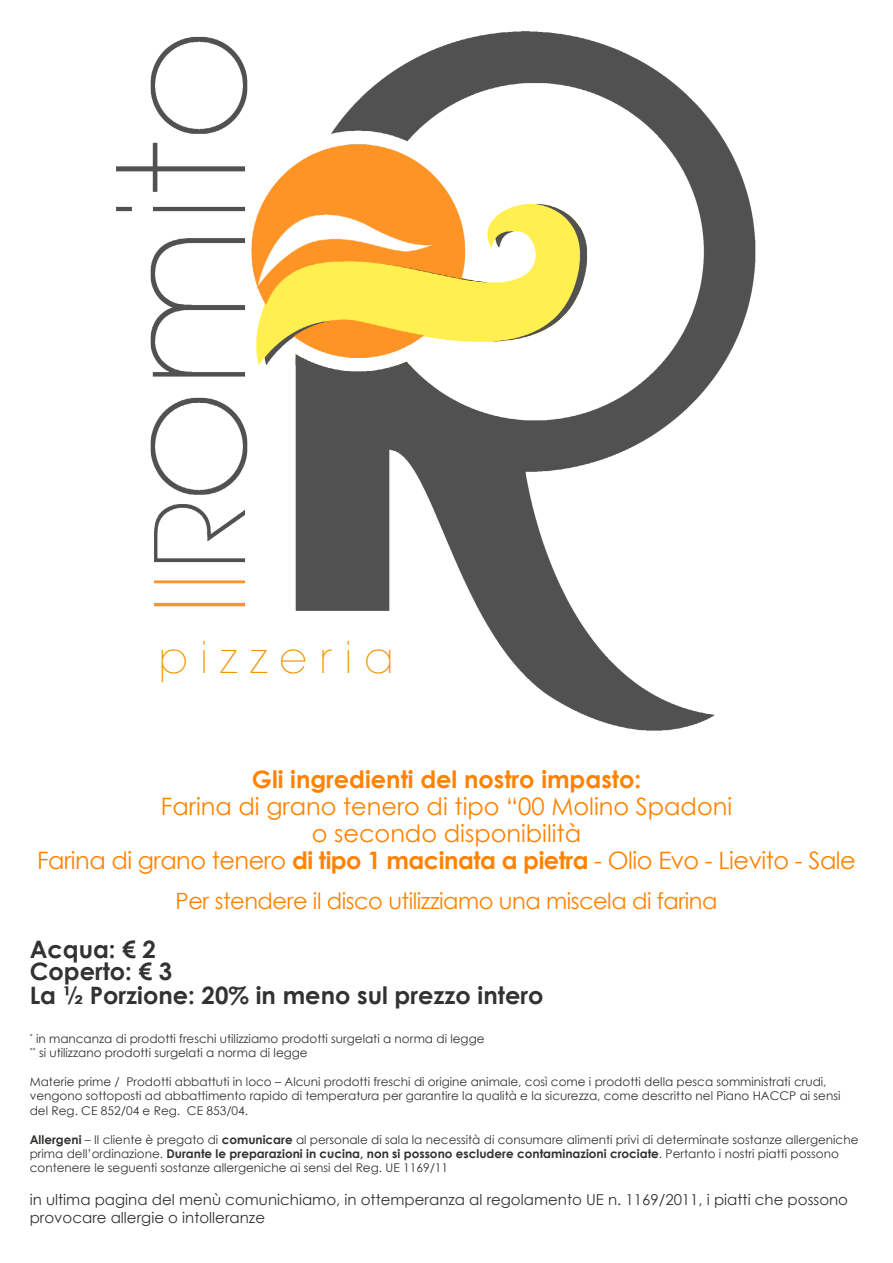
<style>
.page{position:relative;width:893px;height:1263px;background:#fff}
.page>*{position:absolute;margin:0;border:0;box-sizing:border-box;transform-origin:0 0}
.t1{font:200 43.5px "Avant Garde";letter-spacing:.28em;color:#f39200}
.t2{font:24px/27px "Century Gothic";color:#ff8200;text-align:center}
.t3{font:700 24px/23.2px "Century Gothic";color:#323230}
.t4{font:700 24px "Century Gothic";color:#ff8200}
.t5{font:22.5px "Century Gothic";letter-spacing:-.02em;color:#ff8200}
.t6{font:15px/18px "Century Gothic";color:#323230}
.t7{font:12px/14.4px "Century Gothic";color:#323230}
.s1{font-weight:700}
</style>
<div class="page">
<img style="left:116px;top:31px;width:640px;height:700px">
<h1 class="t1" style="left:158px;top:631px;width:237px">pizzeria</h1>
<h2 class="t4" style="left:252px;top:764px;width:391px">Gli ingredienti del nostro impasto:</h2>
<h2 class="t2" style="left:37px;top:792px;width:820px">Farina di grano tenero di tipo “00 Molino Spadoni<br>o secondo disponibilità<br>Farina di grano tenero <span class="s1">di tipo 1 macinata a pietra</span> - Olio Evo - Lievito - Sale</h2>
<h3 class="t5" style="left:176px;top:887px;width:543px">Per stendere il disco utilizziamo una miscela di farina</h3>
<h2 class="t3" style="left:30px;top:937px;width:515px">Acqua: € 2<br>Coperto: € 3<br>La ½ Porzione: 20% in meno sul prezzo intero</h2>
<p class="t7" style="left:30px;top:1031px;width:456px"><sup>*</sup> in mancanza di prodotti freschi utilizziamo prodotti surgelati a norma di legge <sup>**</sup> si utilizzano prodotti surgelati a norma di legge</p>
<p class="t7" style="left:30px;top:1074px;width:812px">Materie prime / Prodotti abbattuti in loco – Alcuni prodotti freschi di origine animale, così come i prodotti della pesca somministrati crudi, vengono sottoposti ad abbattimento rapido di temperatura per garantire la qualità e la sicurezza, come descritto nel Piano HACCP ai sensi del Reg. CE 852/04 e Reg. CE 853/04.</p>
<p class="t7" style="left:30px;top:1132px;width:830px"><span class="s1">Allergeni</span> – Il cliente è pregato di <span class="s1">comunicare</span> al personale di sala la necessità di consumare alimenti privi di determinate sostanze allergeniche prima dell’ordinazione. <span class="s1">Durante le preparazioni in cucina, non si possono escludere contaminazioni crociate</span>. Pertanto i nostri piatti possono contenere le seguenti sostanze allergeniche ai sensi del Reg. UE 1169/11</p>
<p class="t6" style="left:30px;top:1190px;width:820px">in ultima pagina del menù comunichiamo, in ottemperanza al regolamento UE n. 1169/2011, i piatti che possono provocare allergie o intolleranze</p>
</div>
